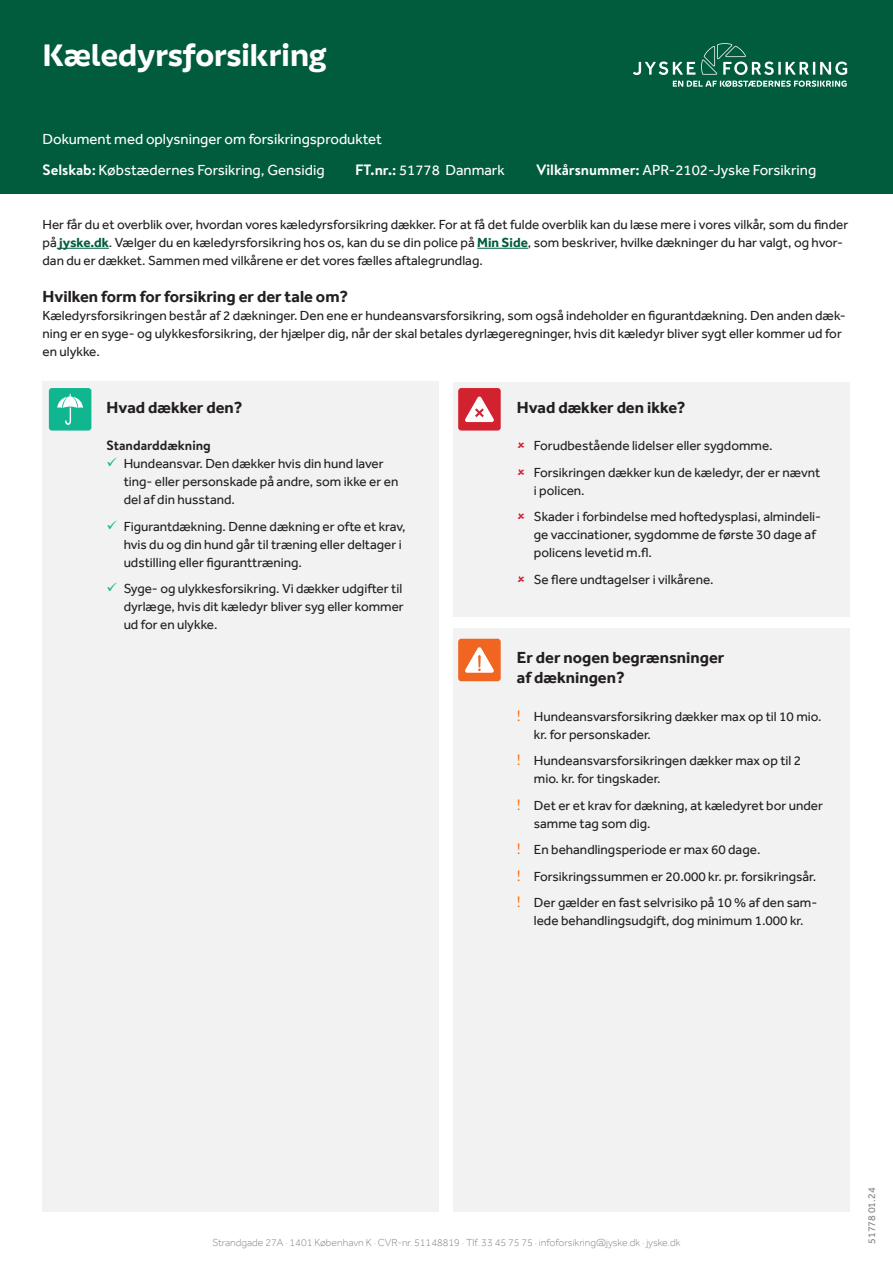
<style>
.page{position:relative;width:893px;height:1263px;background:#fff}
.page>*{position:absolute;margin:0;border:0;box-sizing:border-box;transform-origin:0 0}
.t1{font:700 30px "Jyske Bogstaver";color:#fff}
.Mellemrubrik{font:700 16.5px "Effra";color:#231f20}
.t2{font:15px "Effra";color:#fff}
.Brødtekst{font:13.5px/18px "Effra";color:#231f20}
.Brødtekst-2{font:700 13.5px "Brandon Text";color:#231f20}
.t3{font:300 10.5px "Effra";color:#838383}
.t4{font:10.5px "Effra";color:#838383}
.s1{font-family:"Brandon Text";font-weight:700}
.s2{font-weight:700;color:#005c3c}
.s3{font-family:"Brandon Text";font-size:15px;color:#f60}
</style>
<div class="page">
<div style="left:0;top:0;width:893px;height:193px;background:#005c3c"></div>
<svg style="left:633px;top:62px;width:62px;height:13px"></svg>
<svg style="left:701px;top:43px;width:146px;height:32px"></svg>
<svg style="left:673px;top:81px;width:174px;height:6px"></svg>
<div style="left:43px;top:382px;width:396px;height:830px;background:#f2f2f2"></div>
<hr style="left:57px;top:248px;width:52px;height:1px;background:#005c3c">
<hr style="left:477px;top:248px;width:51px;height:1px;background:#005c3c">
<div style="left:453px;top:382px;width:396px;height:235px;background:#f2f2f2"></div>
<div style="left:49px;top:388px;width:42px;height:43px;background:#0fb68f;border-radius:3px"></div>
<svg style="left:57px;top:394px;width:26px;height:31px"></svg>
<div style="left:458px;top:388px;width:43px;height:43px;background:#d2222f;border-radius:3px"></div>
<svg style="left:465px;top:396px;width:29px;height:26px"></svg>
<div style="left:453px;top:629px;width:396px;height:583px;background:#f2f2f2"></div>
<div style="left:458px;top:639px;width:43px;height:42px;background:#f16522;border-radius:3px"></div>
<svg style="left:465px;top:647px;width:29px;height:26px"></svg>
<h1 class="t1" style="left:43px;top:34px;width:286px">Kæledyrsforsikring</h1>
<p class="t2" style="left:43px;top:130px;width:341px">Dokument med oplysninger om forsikringsproduktet</p>
<p class="t2" style="left:43px;top:161px;width:284px"><span class="s1">Selskab:</span> Købstædernes Forsikring, Gensidig</p>
<p class="t2" style="left:355px;top:161px;width:151px"><span class="s1">FT.nr.:</span> 51778 Danmark</p>
<p class="t2" style="left:536px;top:161px;width:281px"><span class="s1">Vilkårsnummer:</span> APR-2102-Jyske Forsikring</p>
<p class="Brødtekst" style="left:43px;top:215px;width:807px">Her får du et overblik over, hvordan vores kæledyrsforsikring dækker. For at få det fulde overblik kan du læse mere i vores vilkår, som du finder på <span class="s2">jyske.dk</span>. Vælger du en kæledyrsforsikring hos os, kan du se din police på <span class="s2">Min Side</span>, som beskriver, hvilke dækninger du har valgt, og hvor&shy;dan du er dækket. Sammen med vilkårene er det vores fælles aftalegrundlag.</p>
<p class="Mellemrubrik" style="left:43px;top:287px;width:307px">Hvilken form for forsikring er der tale om?</p>
<p class="Brødtekst" style="left:43px;top:307px;width:805px">Kæledyrsforsikringen består af 2 dækninger. Den ene er hundeansvarsforsikring, som også indeholder en figurantdækning. Den anden dæk&shy;ning er en syge- og ulykkesforsikring, der hjælper dig, når der skal betales dyrlægeregninger, hvis dit kæledyr bliver sygt eller kommer ud for en ulykke.</p>
<p class="Mellemrubrik" style="left:107px;top:397px;width:137px">Hvad dækker den?</p>
<p class="Brødtekst-2" style="left:107px;top:436px;width:106px">Standarddækning</p>
<p class="Brødtekst" style="left:124px;top:455px;width:276px">Hundeansvar. Den dækker hvis din hund laver ting- eller personskade på andre, som ikke er en del af din husstand.</p>
<p class="Brødtekst" style="left:124px;top:517px;width:283px">Figurantdækning. Denne dækning er ofte et krav, hvis du og din hund går til træning eller deltager i udstilling eller figuranttræning.</p>
<p class="Brødtekst" style="left:124px;top:580px;width:282px">Syge- og ulykkesforsikring. Vi dækker udgifter til dyrlæge, hvis dit kæledyr bliver syg eller kommer ud for en ulykke.</p>
<p class="Mellemrubrik" style="left:517px;top:397px;width:170px">Hvad dækker den ikke?</p>
<p class="Brødtekst" style="left:534px;top:437px;width:240px">Forudbestående lidelser eller sygdomme.</p>
<p class="Brødtekst" style="left:534px;top:463px;width:288px">Forsikringen dækker kun de kæledyr, der er nævnt i policen.</p>
<p class="Brødtekst" style="left:534px;top:508px;width:289px">Skader i forbindelse med hoftedysplasi, almindeli&shy;ge vaccinationer, sygdomme de første 30 dage af policens levetid m.fl.</p>
<p class="Brødtekst" style="left:534px;top:570px;width:181px">Se flere undtagelser i vilkårene.</p>
<p class="Mellemrubrik" style="left:517px;top:648px;width:209px">Er der nogen begrænsninger</p>
<p class="Mellemrubrik" style="left:517px;top:668px;width:109px">af dækningen?</p>
<p class="Brødtekst" style="left:534px;top:707px;width:289px;text-indent:-17px"><span class="s3">!</span> Hundeansvarsforsikring dækker max op til 10 mio. kr. for personskader.</p>
<p class="Brødtekst" style="left:534px;top:751px;width:269px;text-indent:-17px"><span class="s3">!</span> Hundeansvarsforsikringen dækker max op til 2 mio. kr. for tingskader.</p>
<p class="Brødtekst" style="left:534px;top:796px;width:291px;text-indent:-17px"><span class="s3">!</span> Det er et krav for dækning, at kæledyret bor under samme tag som dig.</p>
<p class="Brødtekst" style="left:517px;top:840px;width:245px"><span class="s3">!</span> En behandlingsperiode er max 60 dage.</p>
<p class="Brødtekst" style="left:517px;top:867px;width:301px"><span class="s3">!</span> Forsikringssummen er 20.000 kr. pr. forsikringsår.</p>
<p class="Brødtekst" style="left:517px;top:893px;width:302px;text-align:center"><span class="s3">!</span> Der gælder en fast selvrisiko på 10 % af den sam&shy;lede behandlingsudgift, dog minimum 1.000 kr.</p>
<p class="t3" style="left:213px;top:1236px;width:469px">Strandgade 27A · 1401 København K · CVR-nr. 51148819 · Tlf. 33 45 75 75 · infoforsikring@jyske.dk · jyske.dk</p>
<p class="t4" style="left:865px;top:1244px;width:58px;rotate:-90deg">51778 01.24</p>
</div>
